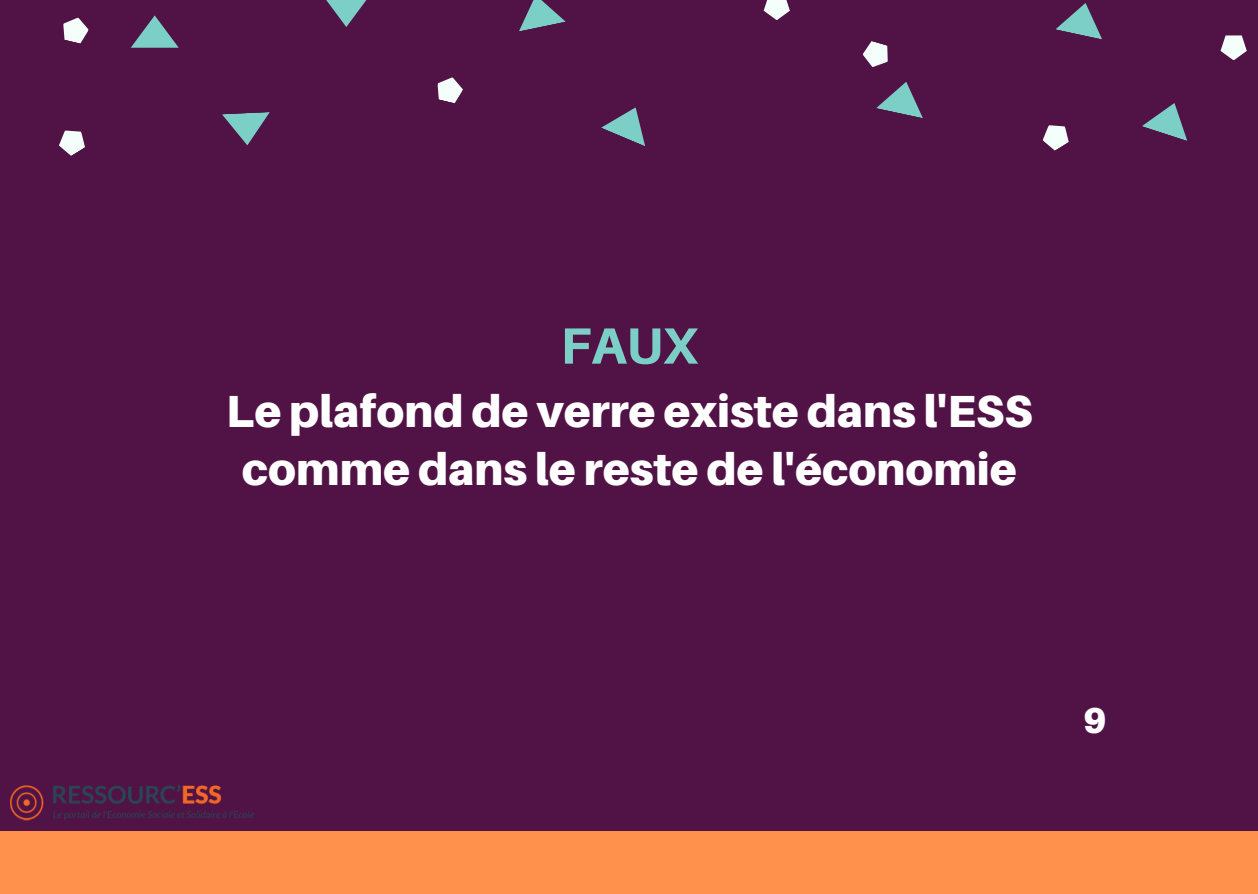
<style>
.page{position:relative;width:1258px;height:894px;background:#fff}
.page>*{position:absolute;margin:0;border:0;box-sizing:border-box;transform-origin:0 0}
.t1{font:800 51px "Aileron";color:#7bcfc7}
.t2{font:900 45px/58.5px "Aileron";color:#fff;text-align:center}
.t3{font:900 36px "Aileron";color:#fff}
</style>
<div class="page">
<div style="left:0;top:0;width:1258px;height:893px;background:#511346"></div>
<div style="left:0;top:831px;width:1258px;height:62px;background:#ff914d"></div>
<svg style="left:222px;top:112px;width:48px;height:33px"></svg>
<svg style="left:1056px;top:3px;width:46px;height:36px"></svg>
<svg style="left:519px;top:0;width:47px;height:32px"></svg>
<svg style="left:326px;top:0;width:41px;height:27px"></svg>
<svg style="left:131px;top:15px;width:48px;height:33px"></svg>
<svg style="left:63px;top:17px;width:26px;height:27px"></svg>
<svg style="left:764px;top:0;width:26px;height:20px"></svg>
<svg style="left:59px;top:130px;width:26px;height:26px"></svg>
<svg style="left:437px;top:77px;width:26px;height:26px"></svg>
<svg style="left:601px;top:107px;width:44px;height:39px"></svg>
<svg style="left:876px;top:82px;width:47px;height:36px"></svg>
<svg style="left:1142px;top:103px;width:45px;height:38px"></svg>
<svg style="left:1042px;top:125px;width:27px;height:26px"></svg>
<svg style="left:862px;top:41px;width:26px;height:26px"></svg>
<svg style="left:1220px;top:35px;width:27px;height:25px"></svg>
<img style="left:11px;top:785px;width:243px;height:36px">
<p class="t1" style="left:560px;top:314px;width:139px">FAUX</p>
<p class="t2" style="left:226px;top:380px;width:808px">Le plafond de verre existe dans l'ESS comme dans le reste de l'économie</p>
<p class="t3" style="left:1083px;top:697px;width:25px">9</p>
</div>
